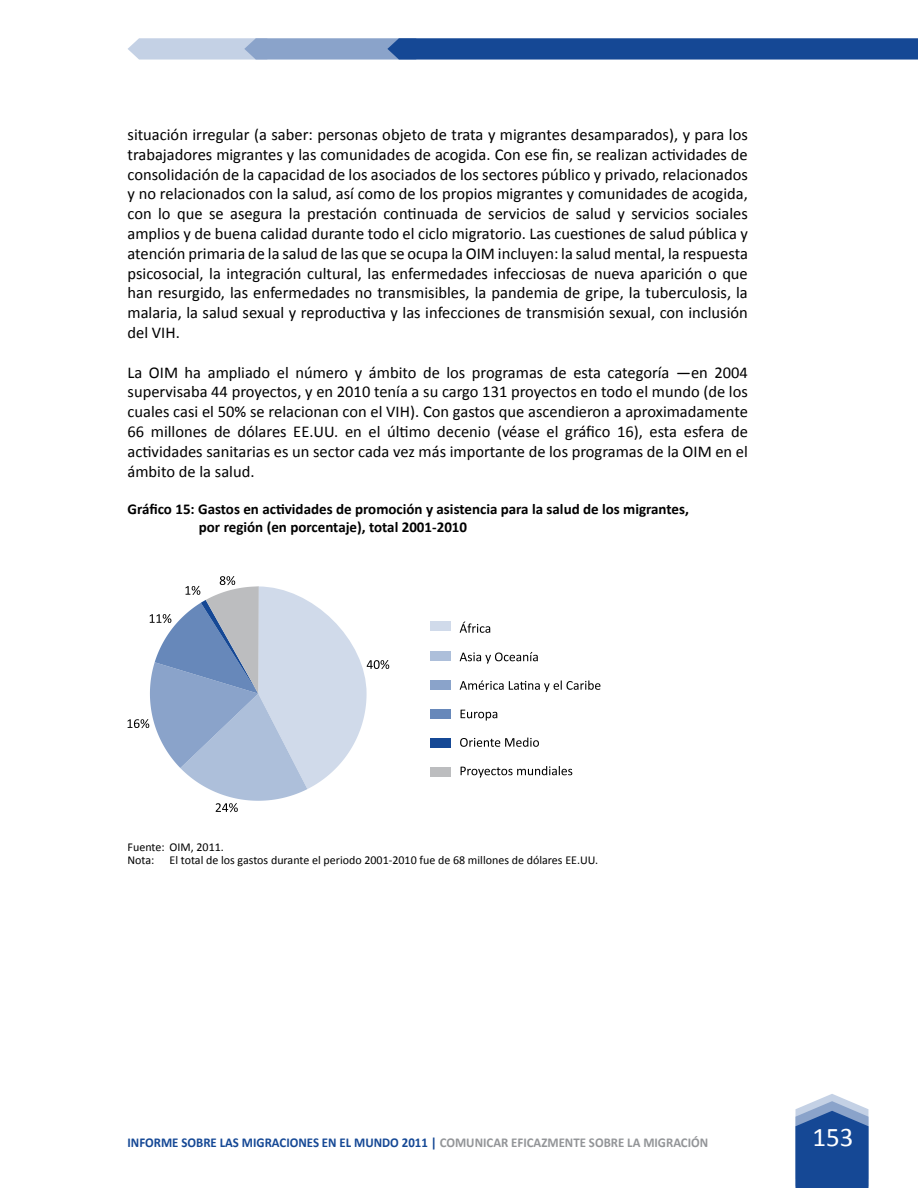
<style>
.page{position:relative;width:918px;height:1188px;background:#fff}
.page>*{position:absolute;margin:0;border:0;box-sizing:border-box;transform-origin:0 0}
.t1{font:27px "Calibri";color:#fff}
.t2{font:16.5px/19.8px "Calibri";color:#000;text-align:justify}
.t3{font:700 15px/18px "Calibri";color:#000}
.t4{font:700 13.5px "Calibri";color:#154895;scale:.95 1}
.t5{font:12px/12.8px "Calibri";color:#000}
.s1{color:#939598}
</style>
<div class="page">
<svg style="left:128px;top:38px;width:790px;height:22px;background:#4b72ad"></svg>
<svg style="left:795px;top:1094px;width:73px;height:94px;background:#426ba9"></svg>
<svg style="left:128px;top:576px;width:261px;height:236px"></svg>
<div style="left:430px;top:621px;width:21px;height:10px;background:#d0daea"></div>
<svg style="left:460px;top:622px;width:30px;height:11px"></svg>
<svg style="left:460px;top:652px;width:78px;height:12px"></svg>
<svg style="left:460px;top:680px;width:140px;height:12px"></svg>
<svg style="left:461px;top:710px;width:36px;height:11px"></svg>
<svg style="left:460px;top:738px;width:79px;height:9px"></svg>
<svg style="left:461px;top:766px;width:111px;height:12px"></svg>
<div style="left:430px;top:651px;width:21px;height:9px;background:#adbfda"></div>
<div style="left:430px;top:680px;width:21px;height:10px;background:#8aa3ca"></div>
<div style="left:430px;top:709px;width:21px;height:10px;background:#6788ba"></div>
<div style="left:430px;top:738px;width:21px;height:10px;background:#154895"></div>
<div style="left:430px;top:768px;width:21px;height:9px;background:#bcbdbf"></div>
<p class="t2" style="left:128px;top:124px;width:622px">situación irregular (a saber: personas objeto de trata y migrantes desamparados), y para los trabajadores migrantes y las comunidades de acogida. Con ese fin, se realizan actividades de consolidación de la capacidad de los asociados de los sectores público y privado, relacionados y no relacionados con la salud, así como de los propios migrantes y comunidades de acogida, con lo que se asegura la prestación continuada de servicios de salud y servicios sociales amplios y de buena calidad durante todo el ciclo migratorio. Las cuestiones de salud pública y atención primaria de la salud de las que se ocupa la OIM incluyen: la salud mental, la respuesta psicosocial, la integración cultural, las enfermedades infecciosas de nueva aparición o que han resurgido, las enfermedades no transmisibles, la pandemia de gripe, la tuberculosis, la malaria, la salud sexual y reproductiva y las infecciones de transmisión sexual, con inclusión del VIH.</p>
<p class="t2" style="left:128px;top:361px;width:622px">La OIM ha ampliado el número y ámbito de los programas de esta categoría —en 2004 supervisaba 44 proyectos, y en 2010 tenía a su cargo 131 proyectos en todo el mundo (de los cuales casi el 50% se relacionan con el VIH). Con gastos que ascendieron a aproximadamente 66 millones de dólares EE.UU. en el último decenio (véase el gráfico 16), esta esfera de actividades sanitarias es un sector cada vez más importante de los programas de la OIM en el ámbito de la salud.</p>
<p class="t3" style="left:199px;top:500px;width:492px;text-indent:-71px">Gráfico 15: Gastos en actividades de promoción y asistencia para la salud de los migrantes, por región (en porcentaje), total 2001-2010</p>
<p class="t5" style="left:128px;top:840px;width:98px">Fuente: OIM, 2011.<br>Nota:</p>
<p class="t5" style="left:170px;top:853px;width:430px">El total de los gastos durante el periodo 2001-2010 fue de 68 millones de dólares EE.UU.</p>
<p class="t4" style="left:128px;top:1134px;width:613px">INFORME SOBRE LAS MIGRACIONES EN EL MUNDO 2011 | <span class="s1">COMUNICAR EFICAZMENTE SOBRE LA MIGRACIÓN</span></p>
<h1 class="t1" style="left:812px;top:1121px;width:43px">153</h1>
</div>
